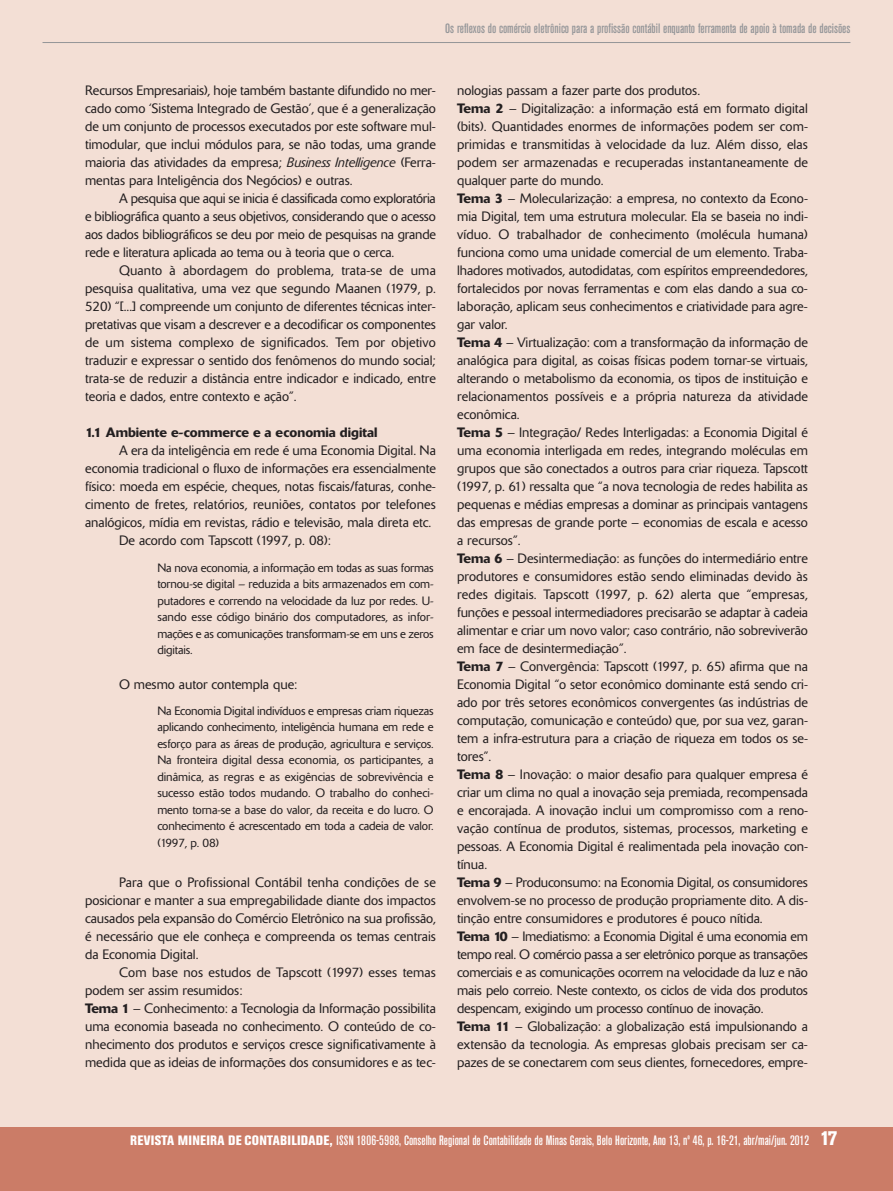
<style>
.page{position:relative;width:893px;height:1191px;background:#f3dfd5}
.page>*{position:absolute;margin:0;border:0;box-sizing:border-box;transform-origin:0 0}
.t1{font:300 13.5px/18px "Delta";color:#231f20;text-align:justify}
.t2{font:500 condensed 13.5px "Akzidenz Grotesk BE";color:#fff}
.t3{font:500 condensed 13.5px "Akzidenz Grotesk BE";color:#939598}
.t4{font:500 13.5px "Delta";color:#231f20}
.t5{font:300 12px/16.5px "Delta";letter-spacing:-.01em;color:#231f20;text-align:justify}
.s1{font-style:italic}
.s2{font-weight:500}
.s3{font-weight:800}
.s4{font-weight:800;font-size:19.5px}
</style>
<div class="page">
<div style="left:0;top:1127px;width:893px;height:64px;background:#cb7c67"></div>
<hr style="left:43px;top:42px;width:807px;height:1px;background:#939598">
<p class="t3" style="left:445px;top:23px;width:407px">Os reflexos do comércio eletrônico para a profissão contábil enquanto ferramenta de apoio à tomada de decisões</p>
<p class="t1" style="left:85px;top:82px;width:352px">Recursos Empresariais), hoje também bastante difundido no mer&shy;cado como ‘Sistema Integrado de Gestão’, que é a generalização de um conjunto de processos executados por este software mul&shy;timodular, que inclui módulos para, se não todas, uma grande maioria das atividades da empresa; <span class="s1">Business Intelligence</span> (Ferra&shy;mentas para Inteligência dos Negócios) e outras.</p>
<p class="t1" style="left:85px;top:190px;width:352px;text-indent:34px">A pesquisa que aqui se inicia é classificada como exploratória e bibliográfica quanto a seus objetivos, considerando que o acesso aos dados bibliográficos se deu por meio de pesquisas na grande rede e literatura aplicada ao tema ou à teoria que o cerca.</p>
<p class="t1" style="left:85px;top:262px;width:352px;text-indent:34px">Quanto à abordagem do problema, trata-se de uma pesquisa qualitativa, uma vez que segundo Maanen (1979, p.<br>520) “[...] compreende um conjunto de diferentes técnicas inter&shy;pretativas que visam a descrever e a decodificar os componentes de um sistema complexo de significados. Tem por objetivo traduzir e expressar o sentido dos fenômenos do mundo social; trata-se de reduzir a distância entre indicador e indicado, entre teoria e dados, entre contexto e ação”.</p>
<p class="t4" style="left:85px;top:427px;width:294px">1.1 Ambiente e-commerce e a economia digital</p>
<p class="t1" style="left:119px;top:442px;width:318px">A era da inteligência em rede é uma Economia Digital. Na</p>
<p class="t1" style="left:85px;top:460px;width:352px">economia tradicional o fluxo de informações era essencialmente</p>
<p class="t1" style="left:85px;top:478px;width:352px">físico: moeda em espécie, cheques, notas fiscais/faturas, conhe-</p>
<p class="t1" style="left:85px;top:496px;width:352px">cimento de fretes, relatórios, reuniões, contatos por telefones</p>
<p class="t1" style="left:85px;top:514px;width:348px">analógicos, mídia em revistas, rádio e televisão, mala direta etc.</p>
<p class="t1" style="left:119px;top:532px;width:214px">De acordo com Tapscott (1997, p. 08):</p>
<p class="t5" style="left:157px;top:560px;width:278px">Na nova economia, a informação em todas as suas formas tornou-se digital – reduzida a bits armazenados em com&shy;putadores e correndo na velocidade da luz por redes. U&shy;sando esse código binário dos computadores, as infor&shy;mações e as comunicações transformam-se em uns e zeros digitais.</p>
<p class="t1" style="left:119px;top:676px;width:180px">O mesmo autor contempla que:</p>
<p class="t5" style="left:157px;top:703px;width:278px">Na Economia Digital indivíduos e empresas criam riquezas aplicando conhecimento, inteligência humana em rede e esforço para as áreas de produção, agricultura e serviços.<br>Na fronteira digital dessa economia, os participantes, a dinâmica, as regras e as exigências de sobrevivência e sucesso estão todos mudando. O trabalho do conheci&shy;mento torna-se a base do valor, da receita e do lucro. O conhecimento é acrescentado em toda a cadeia de valor. (1997, p. 08)</p>
<p class="t1" style="left:85px;top:874px;width:352px;text-indent:34px">Para que o Profissional Contábil tenha condições de se posicionar e manter a sua empregabilidade diante dos impactos causados pela expansão do Comércio Eletrônico na sua profissão, é necessário que ele conheça e compreenda os temas centrais da Economia Digital.</p>
<p class="t1" style="left:85px;top:964px;width:352px;text-align:left;text-indent:34px">Com base nos estudos de Tapscott (1997) esses temas podem ser assim resumidos:<br><span class="s2">Tema 1</span> – Conhecimento: a Tecnologia da Informação possibilita uma economia baseada no conhecimento. O conteúdo de co&shy;nhecimento dos produtos e serviços cresce significativamente à medida que as ideias de informações dos consumidores e as tec-</p>
<p class="t1" style="left:457px;top:82px;width:352px;text-align:left">nologias passam a fazer parte dos produtos.<br><span class="s2">Tema 2</span> – Digitalização: a informação está em formato digital (bits). Quantidades enormes de informações podem ser com&shy;primidas e transmitidas à velocidade da luz. Além disso, elas podem ser armazenadas e recuperadas instantaneamente de qualquer parte do mundo.<br><span class="s2">Tema 3</span> – Molecularização: a empresa, no contexto da Econo&shy;mia Digital, tem uma estrutura molecular. Ela se baseia no indi&shy;víduo. O trabalhador de conhecimento (molécula humana) funciona como uma unidade comercial de um elemento. Traba&shy;lhadores motivados, autodidatas, com espíritos empreendedores, fortalecidos por novas ferramentas e com elas dando a sua co&shy;laboração, aplicam seus conhecimentos e criatividade para agre&shy;gar valor.<br><span class="s2">Tema 4</span> – Virtualização: com a transformação da informação de analógica para digital, as coisas físicas podem tornar-se virtuais, alterando o metabolismo da economia, os tipos de instituição e relacionamentos possíveis e a própria natureza da atividade econômica.<br><span class="s2">Tema 5</span> – Integração/ Redes Interligadas: a Economia Digital é uma economia interligada em redes, integrando moléculas em grupos que são conectados a outros para criar riqueza. Tapscott (1997, p. 61) ressalta que “a nova tecnologia de redes habilita as pequenas e médias empresas a dominar as principais vantagens das empresas de grande porte – economias de escala e acesso a recursos”.<br><span class="s2">Tema 6</span> – Desintermediação: as funções do intermediário entre produtores e consumidores estão sendo eliminadas devido às redes digitais. Tapscott (1997, p. 62) alerta que “empresas, funções e pessoal intermediadores precisarão se adaptar à cadeia alimentar e criar um novo valor; caso contrário, não sobreviverão em face de desintermediação”.<br><span class="s2">Tema 7</span> – Convergência: Tapscott (1997, p. 65) afirma que na Economia Digital “o setor econômico dominante está sendo cri&shy;ado por três setores econômicos convergentes (as indústrias de computação, comunicação e conteúdo) que, por sua vez, garan&shy;tem a infra-estrutura para a criação de riqueza em todos os se&shy;tores”.<br><span class="s2">Tema 8</span> – Inovação: o maior desafio para qualquer empresa é criar um clima no qual a inovação seja premiada, recompensada e encorajada. A inovação inclui um compromisso com a reno&shy;vação contínua de produtos, sistemas, processos, marketing e pessoas. A Economia Digital é realimentada pela inovação con&shy;tínua.<br><span class="s2">Tema 9</span> – Produconsumo: na Economia Digital, os consumidores envolvem-se no processo de produção propriamente dito. A dis&shy;tinção entre consumidores e produtores é pouco nítida.<br><span class="s2">Tema 10</span> – Imediatismo: a Economia Digital é uma economia em tempo real. O comércio passa a ser eletrônico porque as transações comerciais e as comunicações ocorrem na velocidade da luz e não mais pelo correio. Neste contexto, os ciclos de vida dos produtos despencam, exigindo um processo contínuo de inovação.<br><span class="s2">Tema 11</span> – Globalização: a globalização está impulsionando a extensão da tecnologia. As empresas globais precisam ser ca&shy;pazes de se conectarem com seus clientes, fornecedores, empre-</p>
<p class="t2" style="left:130px;top:1135px;width:709px"><span class="s3">REVISTA MINEIRA DE CONTABILIDADE,</span> ISSN 1806-5988, Conselho Regional de Contabilidade de Minas Gerais, Belo Horizonte, Ano 13, nº 46, p. 16-21, abr/mai/jun. 2012 <span class="s4">17</span></p>
</div>
